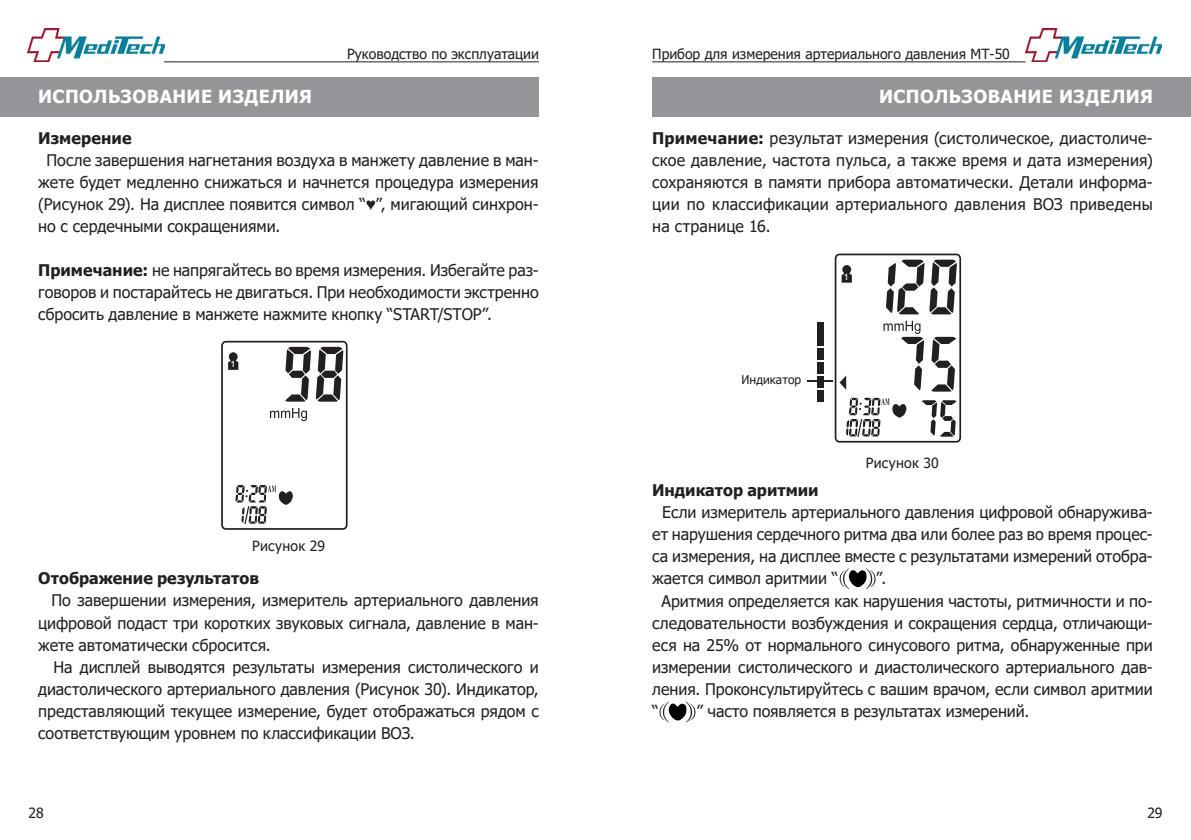
<style>
.page{position:relative;width:1191px;height:840px;background:#fff}
.page>*{position:absolute;margin:0;border:0;box-sizing:border-box;transform-origin:0 0}
.t1{font:700 18px "Tahoma";letter-spacing:.025em;color:#fff}
.t2{font:16px/22px "Tahoma";color:#231f20;text-align:justify}
.t3{font:700 16px "Tahoma";color:#231f20}
.t4{font:14px "Tahoma";color:#231f20}
.t5{font:14px "Tahoma";letter-spacing:.02em;color:#231f20}
.t6{font:12px "Tahoma";letter-spacing:.005em;color:#231f20}
.t7{font:12px "Candara";color:#fff}
.s1{font-weight:700}
</style>
<div class="page">
<div style="left:0;top:77px;width:539px;height:40px;background:#939598"></div>
<div style="left:652px;top:77px;width:539px;height:40px;background:#939598"></div>
<img style="left:28px;top:28px;width:136px;height:33px">
<img style="left:1025px;top:29px;width:137px;height:33px">
<hr style="left:164px;top:61px;width:375px;height:1px;background:#231f20">
<hr style="left:652px;top:61px;width:373px;height:1px;background:#231f20">
<svg style="left:839px;top:568px;width:36px;height:21px"></svg>
<svg style="left:659px;top:701px;width:36px;height:21px"></svg>
<div style="left:221px;top:340px;width:126px;height:189px;border:2px solid #231f20;border-radius:4px"></div>
<svg style="left:285px;top:346px;width:58px;height:55px"></svg>
<svg style="left:270px;top:408px;width:37px;height:13px"></svg>
<svg style="left:228px;top:352px;width:10px;height:17px"></svg>
<svg style="left:235px;top:485px;width:58px;height:38px"></svg>
<div style="left:834px;top:253px;width:127px;height:189px;border:2px solid #231f20;border-radius:4px"></div>
<svg style="left:922px;top:400px;width:34px;height:36px"></svg>
<svg style="left:886px;top:259px;width:70px;height:55px"></svg>
<svg style="left:839px;top:376px;width:7px;height:13px"></svg>
<svg style="left:883px;top:320px;width:41px;height:70px"></svg>
<svg style="left:931px;top:336px;width:25px;height:55px"></svg>
<svg style="left:841px;top:265px;width:11px;height:17px"></svg>
<div style="left:817px;top:390px;width:6px;height:11px;background:#231f20"></div>
<div style="left:817px;top:376px;width:6px;height:11px;background:#231f20"></div>
<div style="left:817px;top:363px;width:6px;height:11px;background:#231f20"></div>
<div style="left:817px;top:349px;width:6px;height:11px;background:#231f20"></div>
<div style="left:817px;top:335px;width:6px;height:11px;background:#231f20"></div>
<div style="left:817px;top:322px;width:6px;height:11px;background:#231f20"></div>
<hr style="left:807px;top:380px;width:26px;height:2px;background:#231f20">
<svg style="left:846px;top:397px;width:60px;height:39px"></svg>
<p class="t4" style="left:347px;top:44px;width:193px">Руководство по эксплуатации</p>
<p class="t4" style="left:652px;top:44px;width:359px">Прибор для измерения артериального давления МТ-50</p>
<p class="t1" style="left:38px;top:84px;width:275px">ИСПОЛЬЗОВАНИЕ ИЗДЕЛИЯ</p>
<p class="t1" style="left:879px;top:84px;width:275px">ИСПОЛЬЗОВАНИЕ ИЗДЕЛИЯ</p>
<p class="t3" style="left:38px;top:127px;width:95px">Измерение</p>
<p class="t2" style="left:38px;top:150px;width:502px;text-indent:8px">После завершения нагнетания воздуха в манжету давление в ман&shy;жете будет медленно снижаться и начнется процедура измерения (Рисунок 29). На дисплее появится символ “♥”, мигающий синхрон&shy;но с сердечными сокращениями.</p>
<p class="t2" style="left:38px;top:260px;width:502px"><span class="s1">Примечание:</span> не напрягайтесь во время измерения. Избегайте раз&shy;говоров и постарайтесь не двигаться. При необходимости экстренно сбросить давление в манжете нажмите кнопку “START/STOP”.</p>
<p class="t2" style="left:652px;top:128px;width:502px"><span class="s1">Примечание:</span> результат измерения (систолическое, диастоличе&shy;ское давление, частота пульса, а также время и дата измерения) сохраняются в памяти прибора автоматически. Детали информа&shy;ции по классификации артериального давления ВОЗ приведены на странице 16.</p>
<p class="t7" style="left:844px;top:268px;width:6px">1</p>
<p class="t7" style="left:231px;top:356px;width:6px">1</p>
<p class="t5" style="left:252px;top:536px;width:74px">Рисунок 29</p>
<p class="t3" style="left:38px;top:567px;width:222px">Отображение результатов</p>
<p class="t2" style="left:38px;top:590px;width:502px;text-indent:13px">По завершении измерения, измеритель артериального давления цифровой подаст три коротких звуковых сигнала, давление в ман&shy;жете автоматически сбросится.</p>
<p class="t2" style="left:38px;top:656px;width:502px;text-indent:15px">На дисплей выводятся результаты измерения систолического и диастолического артериального давления (Рисунок 30). Индикатор, представляющий текущее измерение, будет отображаться рядом с соответствующим уровнем по классификации ВОЗ.</p>
<p class="t6" style="left:741px;top:371px;width:61px">Индикатор</p>
<p class="t5" style="left:866px;top:453px;width:74px">Рисунок 30</p>
<p class="t3" style="left:652px;top:479px;width:168px">Индикатор аритмии</p>
<p class="t2" style="left:652px;top:502px;width:502px;text-indent:10px">Если измеритель артериального давления цифровой обнаружива&shy;ет нарушения сердечного ритма два или более раз во время процес&shy;са измерения, на дисплее вместе с результатами измерений отобра&shy;жается символ аритмии “</p>
<p class="t2" style="left:876px;top:568px;width:12px">”.</p>
<p class="t2" style="left:652px;top:590px;width:502px;text-indent:9px">Аритмия определяется как нарушения частоты, ритмичности и по&shy;следовательности возбуждения и сокращения сердца, отличающи&shy;еся на 25% от нормального синусового ритма, обнаруженные при измерении систолического и диастолического артериального дав&shy;ления. Проконсультируйтесь с вашим врачом, если символ аритмии “</p>
<p class="t2" style="left:696px;top:700px;width:334px">” часто появляется в результатах измерений.</p>
<p class="t4" style="left:28px;top:803px;width:17px">28</p>
<p class="t4" style="left:1147px;top:803px;width:17px">29</p>
</div>
